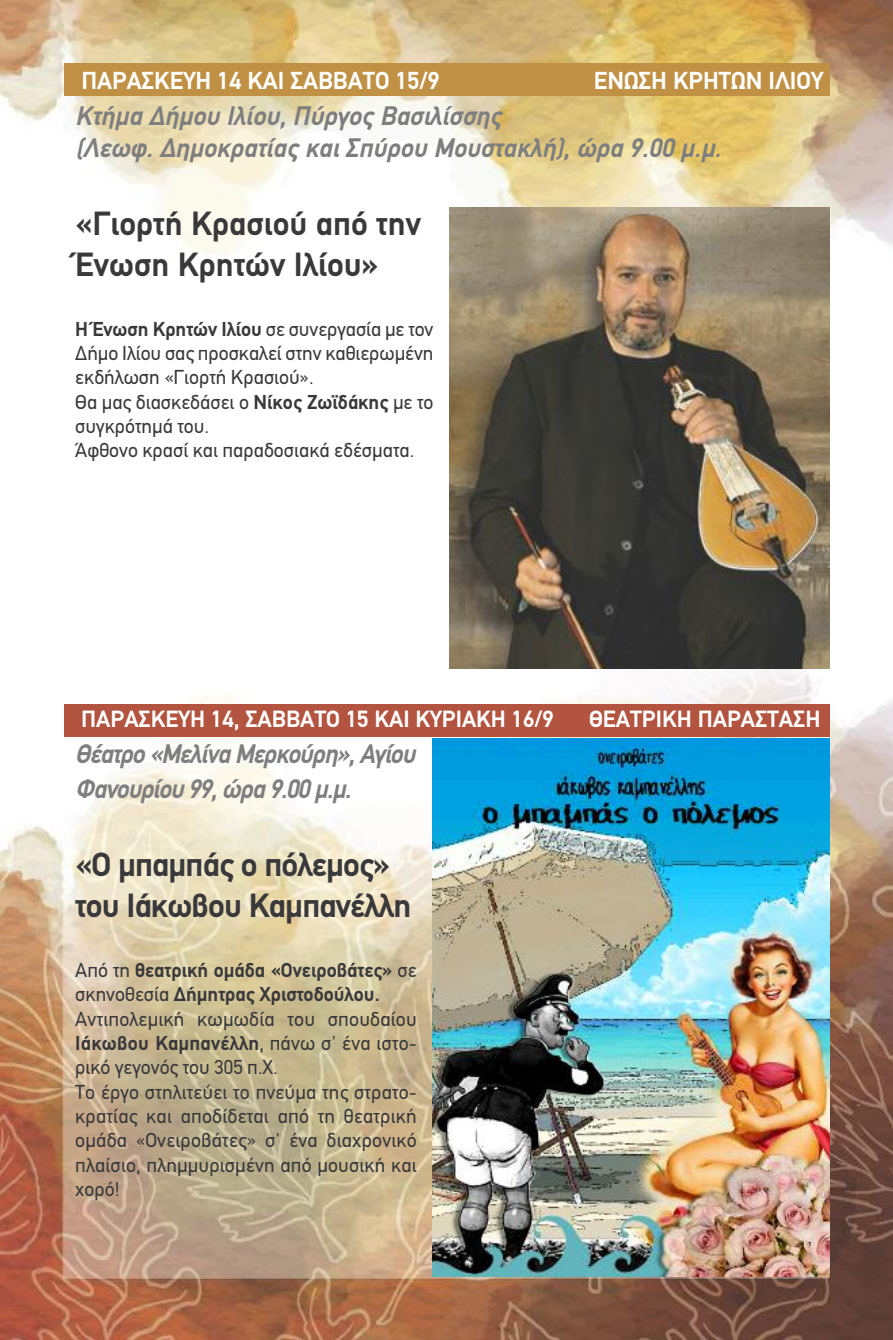
<style>
.page{position:relative;width:893px;height:1340px;background:#fff}
.page>*{position:absolute;margin:0;border:0;box-sizing:border-box;transform-origin:0 0}
.t1{font:700 33.75px/40.5px "PF Din Text";letter-spacing:-.025em;color:#39383a}
.t2{font:700 33.75px/40.5px "PF Din Text";color:#39383a}
.t3{font:italic 700 27px/32.4px "PF Din Text";color:#7e7e7f}
.t4{font:italic 700 27px/35.6px "PF Din Text";letter-spacing:-.035em;color:#7e7e7f}
.t5{font:700 24.75px "PF Din Text";color:#fff}
.t6{font:700 23.62px "PF Din Text";color:#fff}
.t7{font:20.25px/24.3px "PF Din Text";letter-spacing:.005em;color:#39383a}
.s1{font-weight:700}
</style>
<div class="page">
<img style="left:0;top:0;width:893px;height:1339px">
<div style="left:64px;top:704px;width:765px;height:32px;background:#b2543f"></div>
<div style="left:64px;top:64px;width:765px;height:32px;background:#c09145"></div>
<img style="left:449px;top:208px;width:380px;height:460px">
<img style="left:433px;top:738px;width:396px;height:538px">
<p class="t5" style="left:81px;top:66px;width:360px">ΠΑΡΑΣΚΕΥΗ 14 ΚΑΙ ΣΑΒΒΑΤΟ 15/9</p>
<p class="t5" style="left:594px;top:66px;width:231px">ΕΝΩΣΗ ΚΡΗΤΩΝ ΙΛΙΟΥ</p>
<h2 class="t3" style="left:75px;top:99px;width:647px">Κτήμα Δήμου Ιλίου, Πύργος Βασιλίσσης<br>(Λεωφ. Δημοκρατίας και Σπύρου Μουστακλή), ώρα 9.00 μ.μ.</h2>
<h1 class="t2" style="left:75px;top:203px;width:347px">«Γιορτή Κρασιού από την<br>Ένωση Κρητών Ιλίου»</h1>
<p class="t7" style="left:75px;top:317px;width:360px"><span class="s1">Η Ένωση Κρητών Ιλίου</span> σε συνεργασία με τον Δήμο Ιλίου σας προσκαλεί στην καθιερωμένη εκδήλωση «Γιορτή Κρασιού».<br>Θα μας διασκεδάσει ο <span class="s1">Νίκος Ζωϊδάκης</span> με το συγκρότημά του.<br>Άφθονο κρασί και παραδοσιακά εδέσματα.</p>
<p class="t6" style="left:81px;top:705px;width:474px">ΠΑΡΑΣΚΕΥΗ 14, ΣΑΒΒΑΤΟ 15 ΚΑΙ ΚΥΡΙΑΚΗ 16/9</p>
<p class="t6" style="left:589px;top:705px;width:233px">ΘΕΑΤΡΙΚΗ ΠΑΡΑΣΤΑΣH</p>
<h2 class="t4" style="left:75px;top:735px;width:341px">Θέατρο «Μελίνα Μερκούρη», Αγίου<br>Φανουρίου 99, ώρα 9.00 μ.μ.</h2>
<h1 class="t1" style="left:75px;top:844px;width:338px">«Ο μπαμπάς ο πόλεμος» του Ιάκωβου Καμπανέλλη</h1>
<p class="t7" style="left:75px;top:958px;width:343px">Από τη <span class="s1">θεατρική ομάδα «Ονειροβάτες»</span> σε σκηνοθεσία <span class="s1">Δήμητρας Χριστοδούλου.<br></span>Αντιπολεμική κωμωδία του σπουδαίου <span class="s1">Ιάκωβου Καμπανέλλη</span>, πάνω σ' ένα ιστο&shy;ρικό γεγονός του 305 π.Χ.<br>Το έργο στηλιτεύει το πνεύμα της στρατο&shy;κρατίας και αποδίδεται από τη θεατρική ομάδα «Ονειροβάτες» σ' ένα διαχρονικό πλαίσιο, πλημμυρισμένη από μουσική και χορό!</p>
</div>
